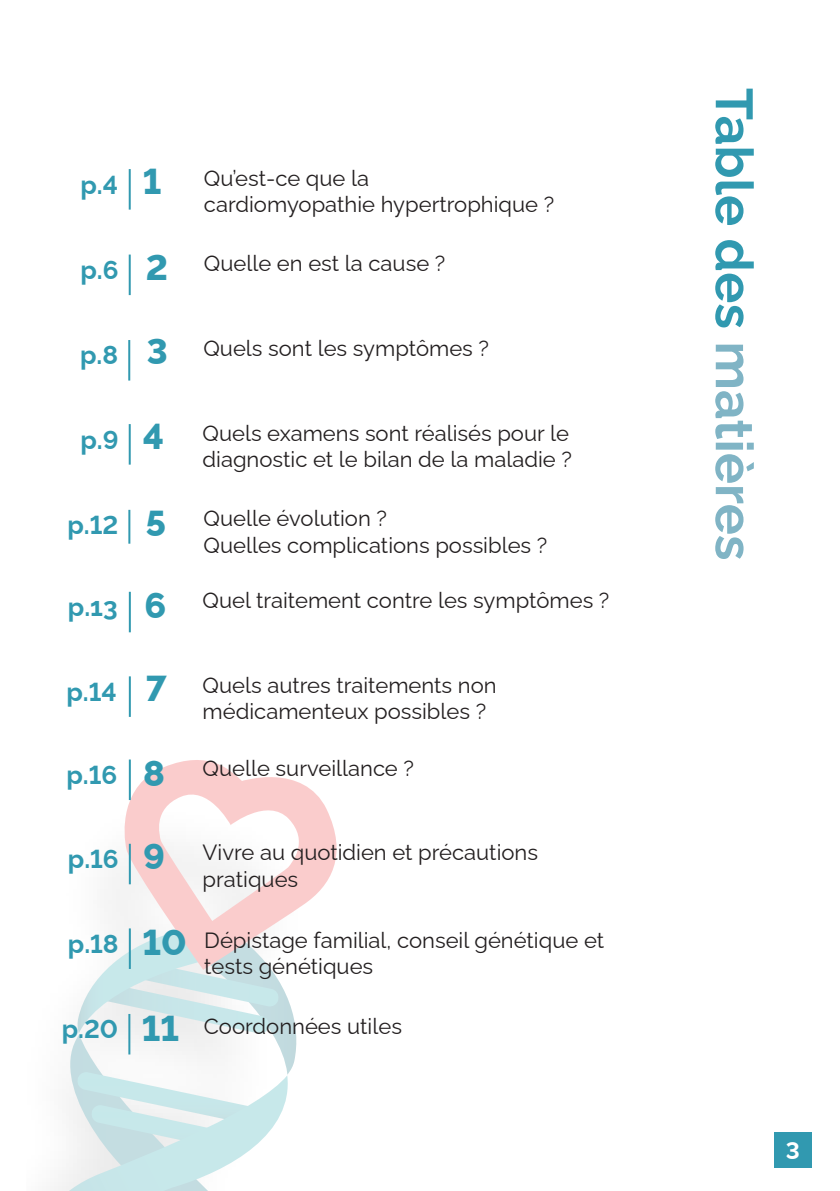
<style>
.page{position:relative;width:840px;height:1191px;background:#fff}
.page>*{position:absolute;margin:0;border:0;box-sizing:border-box;transform-origin:0 0}
.t1{font:700 52px "Raleway";color:#3199b0}
.t2{font:800 36px "Raleway";color:#3199b0}
.t3{font:700 26px "Raleway";color:#3199b0}
.t4{font:700 24px "Raleway";color:#fff}
.t5{font:22px/26.4px "Raleway";color:#231f20}
.s1{color:#80b4c5}
</style>
<div class="page">
<div style="left:773px;top:1132px;width:38px;height:36px;background:#3199b0"></div>
<svg style="left:54px;top:930px;width:243px;height:261px"></svg>
<svg style="left:120px;top:759px;width:217px;height:210px"></svg>
<hr style="left:129px;top:169px;width:2px;height:41px;background:#3199b0">
<hr style="left:129px;top:254px;width:2px;height:41px;background:#3199b0">
<hr style="left:128px;top:340px;width:2px;height:40px;background:#3199b0">
<hr style="left:129px;top:424px;width:2px;height:40px;background:#3199b0">
<hr style="left:129px;top:928px;width:2px;height:41px;background:#3199b0">
<hr style="left:128px;top:510px;width:2px;height:33px;background:#3199b0">
<hr style="left:129px;top:592px;width:2px;height:40px;background:#3199b0">
<hr style="left:129px;top:676px;width:2px;height:41px;background:#3199b0">
<hr style="left:129px;top:759px;width:2px;height:41px;background:#3199b0">
<hr style="left:129px;top:843px;width:2px;height:41px;background:#3199b0">
<hr style="left:128px;top:1014px;width:2px;height:40px;background:#3199b0">
<p class="t3" style="left:80px;top:164px;width:39px">p.4</p>
<p class="t2" style="left:143px;top:154px;width:20px">1</p>
<p class="t5" style="left:204px;top:162px;width:351px">Qu’est-ce que la<br>cardiomyopathie hypertrophique ?</p>
<p class="t3" style="left:80px;top:250px;width:40px">p.6</p>
<p class="t2" style="left:146px;top:239px;width:24px">2</p>
<p class="t5" style="left:204px;top:248px;width:243px">Quelle en est la cause ?</p>
<p class="t3" style="left:80px;top:335px;width:40px">p.8</p>
<p class="t2" style="left:147px;top:323px;width:23px">3</p>
<p class="t5" style="left:203px;top:333px;width:287px">Quels sont les symptômes ?</p>
<p class="t3" style="left:80px;top:419px;width:40px">p.9</p>
<p class="t2" style="left:143px;top:409px;width:23px">4</p>
<p class="t5" style="left:202px;top:417px;width:368px">Quels examens sont réalisés pour le</p>
<p class="t5" style="left:202px;top:443px;width:370px">diagnostic et le bilan de la maladie ?</p>
<p class="t2" style="left:145px;top:495px;width:22px">5</p>
<p class="t3" style="left:67px;top:505px;width:52px">p.12</p>
<p class="t5" style="left:203px;top:503px;width:185px">Quelle évolution ?</p>
<p class="t5" style="left:203px;top:529px;width:345px">Quelles complications possibles ?</p>
<p class="t3" style="left:68px;top:587px;width:51px">p.13</p>
<p class="t2" style="left:144px;top:577px;width:23px">6</p>
<p class="t5" style="left:202px;top:585px;width:408px">Quel traitement contre les symptômes ?</p>
<p class="t2" style="left:146px;top:661px;width:22px">7</p>
<p class="t3" style="left:66px;top:671px;width:52px">p.14</p>
<p class="t5" style="left:202px;top:669px;width:295px">Quels autres traitements non</p>
<p class="t5" style="left:202px;top:696px;width:285px">médicamenteux possibles ?</p>
<p class="t3" style="left:66px;top:754px;width:52px">p.16</p>
<p class="t2" style="left:143px;top:746px;width:23px">8</p>
<p class="t5" style="left:202px;top:752px;width:213px">Quelle surveillance ?</p>
<p class="t2" style="left:143px;top:828px;width:23px">9</p>
<p class="t3" style="left:68px;top:839px;width:52px">p.16</p>
<p class="t5" style="left:202px;top:837px;width:337px">Vivre au quotidien et précautions</p>
<p class="t5" style="left:202px;top:863px;width:97px">pratiques</p>
<p class="t3" style="left:68px;top:923px;width:52px">p.18</p>
<p class="t2" style="left:142px;top:915px;width:46px">10</p>
<p class="t5" style="left:204px;top:924px;width:401px">Dépistage familial, conseil génétique et tests génétiques</p>
<p class="t3" style="left:62px;top:1009px;width:58px">p.20</p>
<p class="t2" style="left:142px;top:1000px;width:39px">11</p>
<p class="t5" style="left:204px;top:1010px;width:199px">Coordonnées utiles</p>
<p class="t1" style="left:774px;top:88px;width:474px;rotate:90deg">Table des <span class="s1">matières</span></p>
<p class="t4" style="left:785px;top:1132px;width:16px">3</p>
</div>
